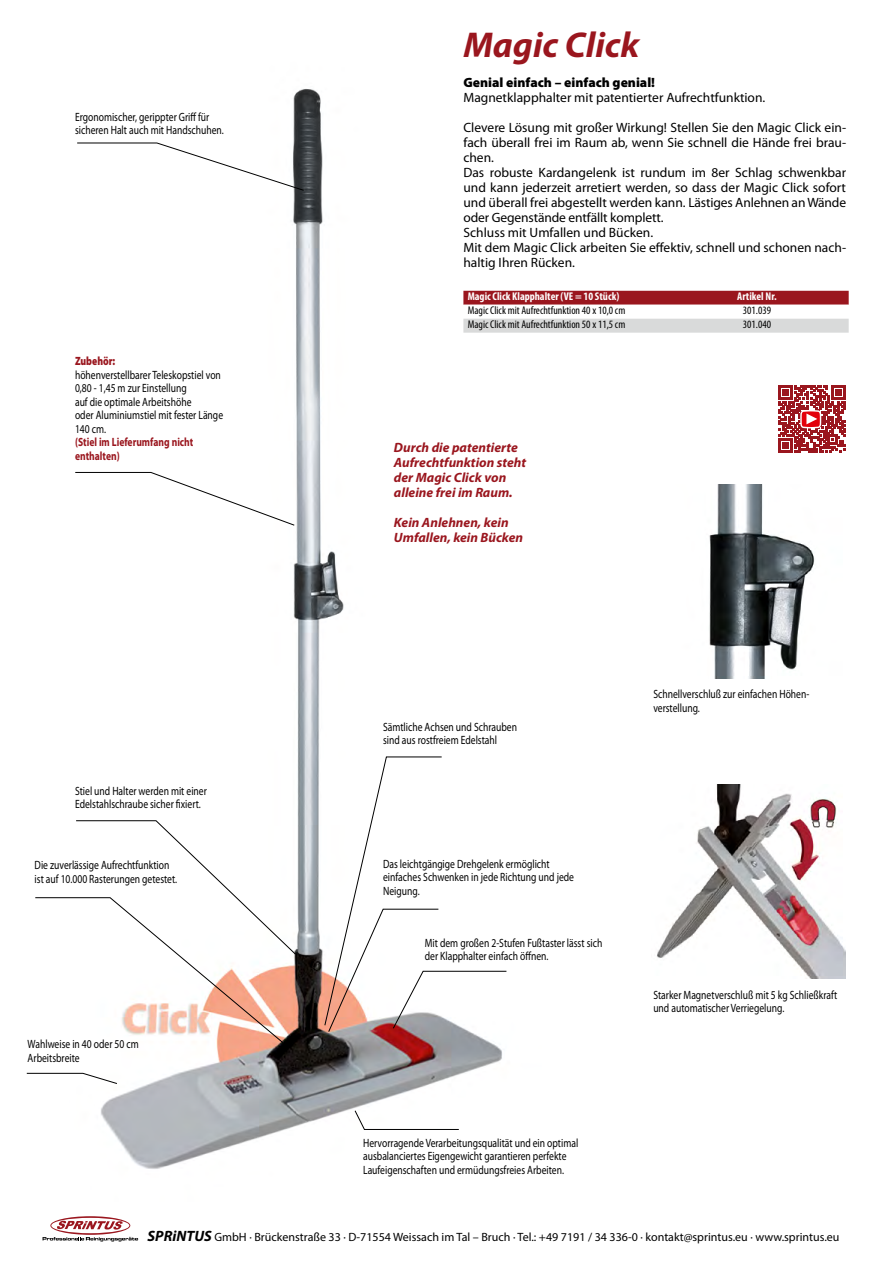
<style>
.page{position:relative;width:893px;height:1263px;background:#fff}
.page>*{position:absolute;margin:0;border:0;box-sizing:border-box;transform-origin:0 0}
.t1{font:italic 700 36px "Myriad Pro";color:#9a161e}
.t2{font:13.5px/15px "Myriad Pro";color:#000}
.t3{font:italic 700 13.5px/15px "Myriad Pro";color:#9a161e}
.t4{font:900 13.5px "Myriad Pro";color:#000}
.t5{font:12px/13.5px "Myriad Pro";color:#000;scale:.8 1}
.t6{font:12px "Myriad Pro";color:#000}
.t7{font:700 12px/13.5px "Myriad Pro";color:#9a161e;scale:.8 1}
.t8{font:900 12px "Myriad Pro";color:#9a161e;scale:.8 1}
.t9{font:condensed 11.25px "Myriad Pro";color:#000}
.t10{font:700 condensed 11.25px "Myriad Pro";color:#fff}
.s1{font-weight:700;font-style:italic;font-size:15px}
</style>
<div class="page">
<img style="left:69px;top:89px;width:472px;height:1080px">
<img style="left:657px;top:785px;width:188px;height:193px">
<img style="left:709px;top:484px;width:106px;height:194px">
<svg style="left:778px;top:385px;width:68px;height:68px"></svg>
<svg style="left:75px;top:472px;width:220px;height:54px"></svg>
<svg style="left:355px;top:1110px;width:104px;height:20px"></svg>
<svg style="left:35px;top:820px;width:261px;height:227px"></svg>
<svg style="left:77px;top:143px;width:227px;height:48px"></svg>
<svg style="left:26px;top:1073px;width:91px;height:11px"></svg>
<svg style="left:324px;top:756px;width:183px;height:276px"></svg>
<svg style="left:463px;top:291px;width:386px;height:42px"></svg>
<svg style="left:43px;top:1216px;width:95px;height:25px"></svg>
<p class="t5" style="left:75px;top:110px;width:188px">Ergonomischer, gerippter Griff für sicheren Halt auch mit Handschuhen.</p>
<p class="t8" style="left:75px;top:354px;width:52px">Zubehör:</p>
<p class="t5" style="left:75px;top:368px;width:187px">höhenverstellbarer Teleskopstiel von<br>0,80 - 1,45 m zur Einstellung<br>auf die optimale Arbeitshöhe<br>oder Aluminiumstiel mit fester Länge<br>140 cm.</p>
<p class="t7" style="left:75px;top:436px;width:149px">(Stiel im Lieferumfang nicht enthalten)</p>
<p class="t5" style="left:75px;top:784px;width:166px">Stiel und Halter werden mit einer<br>Edelstahlschraube sicher fixiert.</p>
<p class="t5" style="left:35px;top:859px;width:180px">Die zuverlässige Aufrechtfunktion ist auf 10.000 Rasterungen getestet.</p>
<p class="t5" style="left:28px;top:1038px;width:140px">Wahlweise in 40 oder 50 cm<br>Arbeitsbreite</p>
<h1 class="t1" style="left:463px;top:25px;width:178px">Magic Click</h1>
<p class="t4" style="left:463px;top:75px;width:193px">Genial einfach – einfach genial!</p>
<p class="t2" style="left:463px;top:90px;width:303px">Magnetklapphalter mit patentierter Aufrechtfunktion.</p>
<p class="t2" style="left:463px;top:120px;width:384px">Clevere Lösung mit großer Wirkung! Stellen Sie den Magic Click ein&shy;fach überall frei im Raum ab, wenn Sie schnell die Hände frei brau&shy;chen.<br>Das robuste Kardangelenk ist rundum im 8er Schlag schwenkbar und kann jederzeit arretiert werden, so dass der Magic Click sofort und überall frei abgestellt werden kann. Lästiges Anlehnen an Wände oder Gegenstände entfällt komplett.<br>Schluss mit Umfallen und Bücken.<br>Mit dem Magic Click arbeiten Sie effektiv, schnell und schonen nach&shy;haltig Ihren Rücken.</p>
<p class="t10" style="left:468px;top:290px;width:153px">Magic Click Klapphalter (VE = 10 Stück)</p>
<p class="t10" style="left:737px;top:290px;width:41px">Artikel Nr.</p>
<p class="t9" style="left:468px;top:305px;width:159px">Magic Click mit Aufrechtfunktion 40 x 10,0 cm</p>
<p class="t9" style="left:743px;top:305px;width:30px">301.039</p>
<p class="t9" style="left:468px;top:319px;width:159px">Magic Click mit Aufrechtfunktion 50 x 11,5 cm</p>
<p class="t9" style="left:743px;top:319px;width:30px">301.040</p>
<p class="t3" style="left:394px;top:441px;width:134px">Durch die patentierte<br>Aufrechtfunktion steht der Magic Click von alleine frei im Raum.</p>
<p class="t3" style="left:394px;top:515px;width:131px">Kein Anlehnen, kein<br>Umfallen, kein Bücken</p>
<p class="t5" style="left:383px;top:720px;width:169px">Sämtliche Achsen und Schrauben sind aus rostfreiem Edelstahl</p>
<p class="t5" style="left:383px;top:857px;width:240px">Das leichtgängige Drehgelenk ermöglicht einfaches Schwenken in jede Richtung und jede<br>Neigung.</p>
<p class="t5" style="left:425px;top:936px;width:223px">Mit dem großen 2-Stufen Fußtaster lässt sich der Klapphalter einfach öffnen.</p>
<p class="t5" style="left:363px;top:1136px;width:270px">Hervorragende Verarbeitungsqualität und ein optimal ausbalanciertes Eigengewicht garantieren perfekte<br>Laufeigenschaften und ermüdungsfreies Arbeiten.</p>
<p class="t5" style="left:653px;top:688px;width:196px">Schnellverschluß zur einfachen Höhen&shy;verstellung.</p>
<p class="t5" style="left:653px;top:988px;width:231px">Starker Magnetverschluß mit 5 kg Schließkraft und automatischer Verriegelung.</p>
<p class="t6" style="left:148px;top:1230px;width:693px"><span class="s1">SPRiNTUS</span> GmbH · Brückenstraße 33 · D-71554 Weissach im Tal – Bruch · Tel.: +49 7191 / 34 336-0 · kontakt@sprintus.eu · www.sprintus.eu</p>
</div>
